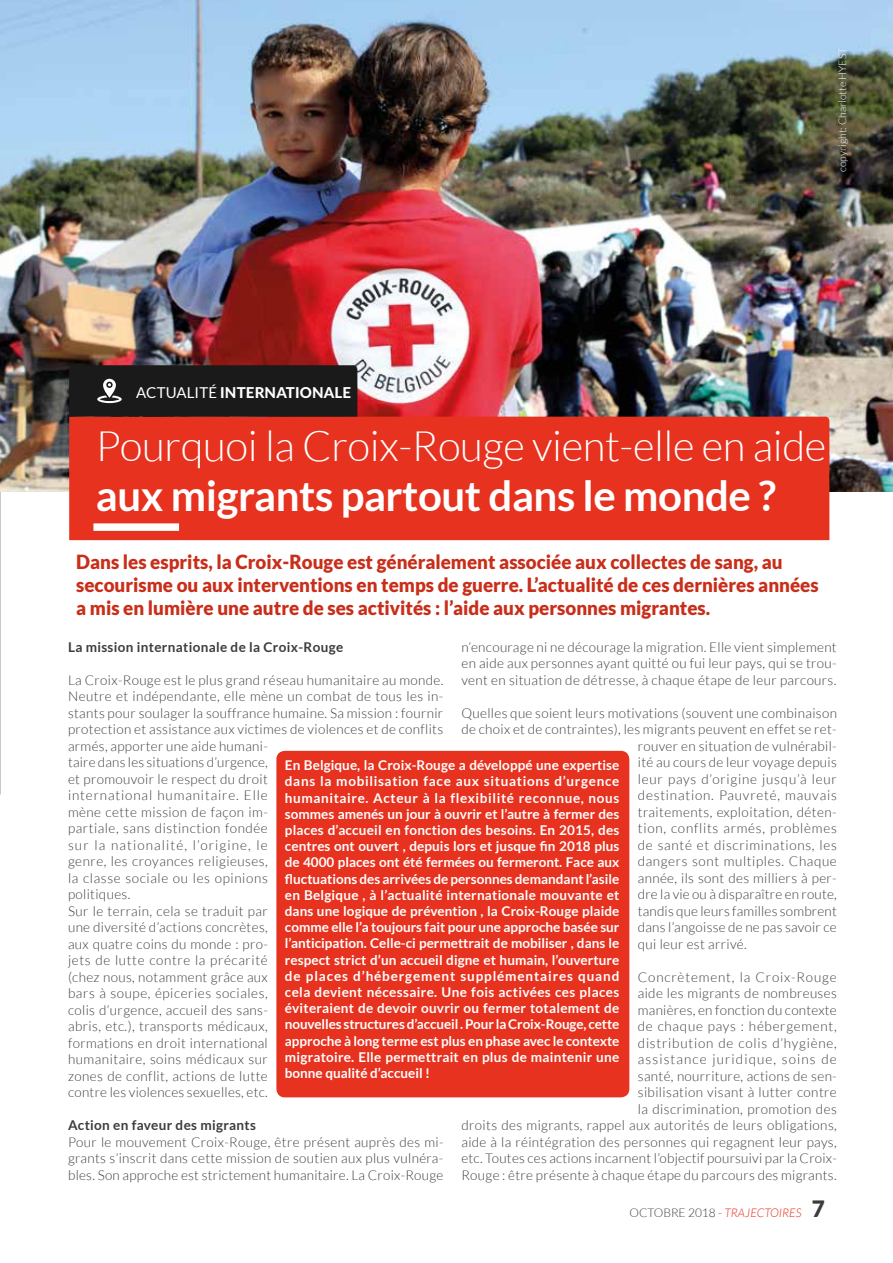
<style>
.page{position:relative;width:893px;height:1263px;background:#fff}
.page>*{position:absolute;margin:0;border:0;box-sizing:border-box;transform-origin:0 0}
.t1{font:300 42px "Lato";letter-spacing:-.01em;color:#fff}
.t2{font:700 42px "Lato";letter-spacing:-.01em;color:#fff}
.t3{font:900 19.5px/23.4px "Lato";color:#c82e19;scale:.96 1}
.t4{font:800 15px "Lato";letter-spacing:.01em;color:#fff}
.t5{font:300 13.5px/16.5px "Lato";letter-spacing:.025em;color:#3c3c3b;text-align:justify}
.t6{font:700 13.5px/16.2px "Lato";letter-spacing:.02em;color:#fff;text-align:justify}
.t7{font:700 13.5px "Lato";letter-spacing:.025em;color:#3c3c3b}
.t8{font:300 13.5px "Lato";letter-spacing:.06em;color:#3c3c3b}
.t9{font:300 13.5px "Lato";letter-spacing:.055em;color:#3c3c3b}
.t10{font:300 13.5px "Lato";letter-spacing:.05em;color:#3c3c3b}
.t11{font:300 13.5px "Lato";letter-spacing:.045em;color:#3c3c3b}
.t12{font:300 12px "Lato";color:#3c3c3b}
.t13{font:300 10.5px "Lato";color:#fff}
.s1{font-weight:400}
.s2{font-style:italic;color:#e6321f}
.s3{font-weight:900;font-size:22.5px}
</style>
<div class="page">
<img style="left:0;top:0;width:893px;height:492px">
<div style="left:69px;top:417px;width:760px;height:123px;background:#e6321f"></div>
<div style="left:93px;top:523px;width:86px;height:8px;background:#fff"></div>
<div style="left:69px;top:365px;width:288px;height:52px;background:#1a1a1a"></div>
<div style="left:834px;top:44px;width:25px;height:138px;background:#000;opacity:.75"></div>
<div style="left:276px;top:751px;width:353px;height:346px;background:#e6321f;border-radius:9px"></div>
<p class="t4" style="left:136px;top:381px;width:216px"><span class="s1">ACTUALITÉ</span> INTERNATIONALE</p>
<p class="t13" style="left:837px;top:172px;width:126px;rotate:-90deg">copyright: Charlotte HYEST</p>
<h1 class="t1" style="left:96px;top:423px;width:732px">Pourquoi la Croix-Rouge vient-elle en aide</h1>
<h1 class="t2" style="left:96px;top:471px;width:681px">aux migrants partout dans le monde ?</h1>
<p class="t3" style="left:76px;top:549px;width:775px">Dans les esprits, la Croix-Rouge est généralement associée aux collectes de sang, au secourisme ou aux interventions en temps de guerre. L’actualité de ces dernières années a mis en lumière une autre de ses activités : l’aide aux personnes migrantes.</p>
<p class="t7" style="left:68px;top:639px;width:277px">La mission internationale de la Croix-Rouge</p>
<p class="t5" style="left:68px;top:672px;width:377px;text-align:left">La Croix-Rouge est le plus grand réseau humanitaire au monde.<br>Neutre et indépendante, elle mène un combat de tous les in&shy;stants pour soulager la souffrance humaine. Sa mission : fournir protection et assistance aux victimes de violences et de conflits armés, apporter une aide humani-<br>taire dans les situations d’urgence,<br>et promouvoir le respect du droit<br>international humanitaire. Elle<br>mène cette mission de façon im-<br>partiale, sans distinction fondée<br>sur la nationalité, l’origine, le<br>genre, les croyances religieuses,<br>la classe sociale ou les opinions<br>politiques.<br>Sur le terrain, cela se traduit par<br>une diversité d’actions concrètes,<br>aux quatre coins du monde : pro-<br>jets de lutte contre la précarité<br>(chez nous, notamment grâce aux<br>bars à soupe, épiceries sociales,<br>colis d’urgence, accueil des sans-<br>abris, etc.), transports médicaux,<br>formations en droit international<br>humanitaire, soins médicaux sur<br>zones de conflit, actions de lutte<br>contre les violences sexuelles, etc.</p>
<p class="t7" style="left:68px;top:1118px;width:189px">Action en faveur des migrants</p>
<p class="t5" style="left:68px;top:1134px;width:377px">Pour le mouvement Croix-Rouge, être présent auprès des mi&shy;grants s’inscrit dans cette mission de soutien aux plus vulnéra&shy;bles. Son approche est strictement humanitaire. La Croix-Rouge</p>
<p class="t5" style="left:461px;top:639px;width:377px">n’encourage ni ne décourage la migration. Elle vient simplement en aide aux personnes ayant quitté ou fui leur pays, qui se trou&shy;vent en situation de détresse, à chaque étape de leur parcours.</p>
<p class="t5" style="left:461px;top:705px;width:377px">Quelles que soient leurs motivations (souvent une combinaison</p>
<p class="t5" style="left:461px;top:721px;width:377px">de choix et de contraintes), les migrants peuvent en effet se ret-</p>
<p class="t5" style="left:638px;top:738px;width:200px">rouver en situation de vulnérabil-</p>
<p class="t5" style="left:638px;top:754px;width:201px">ité au cours de leur voyage depuis</p>
<p class="t8" style="left:638px;top:772px;width:200px">leur pays d’origine jusqu’à leur</p>
<p class="t8" style="left:638px;top:788px;width:200px">destination. Pauvreté, mauvais</p>
<p class="t5" style="left:638px;top:804px;width:200px">traitements, exploitation, déten-</p>
<p class="t9" style="left:638px;top:821px;width:200px">tion, conflits armés, problèmes</p>
<p class="t10" style="left:638px;top:838px;width:200px">de santé et discriminations, les</p>
<p class="t11" style="left:638px;top:854px;width:200px">dangers sont multiples. Chaque</p>
<p class="t5" style="left:638px;top:870px;width:200px">année, ils sont des milliers à per-</p>
<p class="t5" style="left:638px;top:886px;width:200px">dre la vie ou à disparaître en route,</p>
<p class="t5" style="left:638px;top:903px;width:200px">tandis que leurs familles sombrent</p>
<p class="t5" style="left:638px;top:919px;width:200px">dans l’angoisse de ne pas savoir ce</p>
<p class="t5" style="left:638px;top:936px;width:110px">qui leur est arrivé.</p>
<p class="t5" style="left:461px;top:969px;width:377px;text-align:right">Concrètement, la Croix-Rouge<br>aide les migrants de nombreuses<br>manières, en fonction du contexte<br>de chaque pays : hébergement,<br>distribution de colis d’hygiène,<br>assistance juridique, soins de<br>santé, nourriture, actions de sen-<br>sibilisation visant à lutter contre<br>la discrimination, promotion des<br>droits des migrants, rappel aux autorités de leurs obligations, aide à la réintégration des personnes qui regagnent leur pays, etc. Toutes ces actions incarnent l’objectif poursuivi par la Croix-Rouge : être présente à chaque étape du parcours des migrants.</p>
<p class="t6" style="left:285px;top:757px;width:336px">En Belgique, la Croix-Rouge a développé une expertise dans la mobilisation face aux situations d’urgence humanitaire. Acteur à la flexibilité reconnue, nous sommes amenés un jour à ouvrir et l’autre à fermer des places d’accueil en fonction des besoins. En 2015, des centres ont ouvert , depuis lors et jusque fin 2018 plus de 4000 places ont été fermées ou fermeront. Face aux fluctuations des arrivées de personnes demandant l’asile en Belgique , à l’actualité internationale mouvante et dans une logique de prévention , la Croix-Rouge plaide comme elle l’a toujours fait pour une approche basée sur l’anticipation. Celle-ci permettrait de mobiliser , dans le respect strict d’un accueil digne et humain, l’ouverture de places d’hébergement supplémentaires quand cela devient nécessaire. Une fois activées ces places éviteraient de devoir ouvrir ou fermer totalement de nouvelles structures d’accueil . Pour la Croix-Rouge, cette approche à long terme est plus en phase avec le contexte migratoire. Elle permettrait en plus de maintenir une bonne qualité d’accueil !</p>
<p class="t12" style="left:629px;top:1206px;width:197px">OCTOBRE 2018 - <span class="s2">TRAJECTOIRES</span> <span class="s3">7</span></p>
</div>
